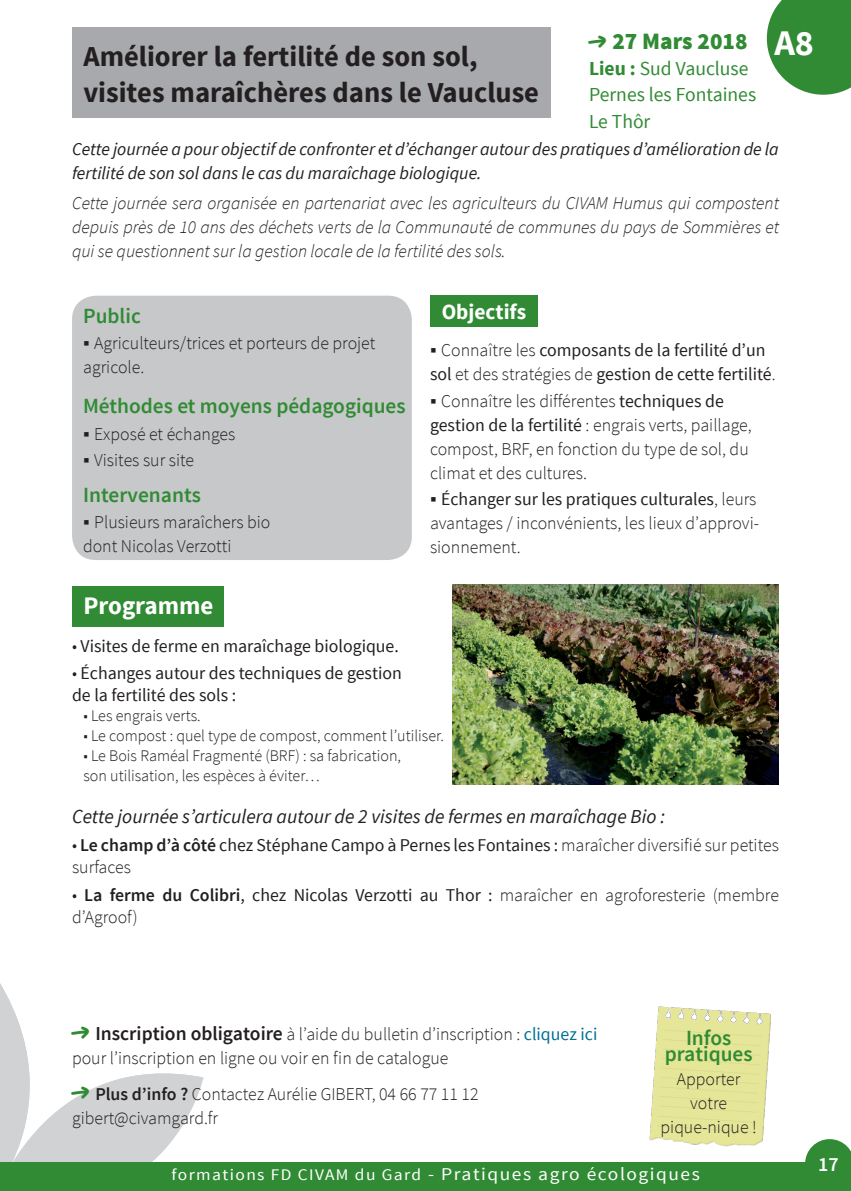
<style>
.page{position:relative;width:851px;height:1191px;background:#fff}
.page>*{position:absolute;margin:0;border:0;box-sizing:border-box;transform-origin:0 0}
.t1{font:700 36px "Source Sans Pro";color:#fff}
.t2{font:700 28.8px/36px "Source Sans Pro";color:#231f20}
.t3{font:700 25.2px "Source Sans Pro";color:#fff}
.t4{font:900 23.4px "Source Sans Pro";color:#318b34}
.t5{font:600 21.6px/16px "Source Sans Pro";color:#318b34;text-align:center}
.t6{font:700 21.6px "Source Sans Pro";color:#fff}
.t7{font:600 20px "Source Sans Pro";color:#fff}
.t8{font:italic 19.8px "Source Sans Pro";color:#231f20}
.t9{font:19.8px/26.4px "Source Sans Pro";color:#318b34}
.t10{font:300 18px/24px "Source Sans Pro";color:#231f20}
.t11{font:italic 300 18px/24px "Source Sans Pro";color:#231f20;text-align:justify}
.t12{font:18px/24px "Source Sans Pro";color:#231f20}
.t13{font:italic 18px/24px "Source Sans Pro";color:#231f20}
.t14{font:18px "Source Sans Pro";letter-spacing:.08em;color:#fff;scale:1.08 1}
.t15{font:300 16.2px/20px "Source Sans Pro";color:#231f20}
.s1{font-family:"Peax Webdesignarrows";font-weight:400;font-size:21.6px}
.s2{font-weight:700}
.s3{font-weight:400;font-size:22px}
.s4{font-size:22px}
.s5{font-weight:300}
.s6{font-weight:400}
.s7{font-weight:600}
.s8{font-family:"Peax Webdesignarrows";font-weight:400;font-size:21.6px;color:#318b34}
.s9{font-weight:600;font-size:19.8px}
.s10{font-weight:400;color:#007095}
.s11{font-size:16.2px}
</style>
<div class="page">
<svg style="left:0;top:983px;width:203px;height:179px"></svg>
<div style="left:0;top:1162px;width:850px;height:29px;background:#318b34"></div>
<svg style="left:805px;top:1139px;width:45px;height:23px"></svg>
<svg style="left:766px;top:0;width:84px;height:95px"></svg>
<div style="left:72px;top:296px;width:340px;height:264px;background:#c7c8ca;border-radius:24px"></div>
<div style="left:72px;top:27px;width:478px;height:91px;background:#a8a9ad"></div>
<div style="left:430px;top:296px;width:107px;height:31px;background:#318b34"></div>
<div style="left:72px;top:587px;width:151px;height:40px;background:#318b34"></div>
<img style="left:649px;top:1006px;width:122px;height:141px">
<img style="left:453px;top:584px;width:325px;height:200px">
<h2 class="t2" style="left:83px;top:40px;width:457px">Améliorer la fertilité de son sol, visites maraîchères dans le Vaucluse</h2>
<p class="t4" style="left:589px;top:26px;width:160px"><span class="s1">X</span> 27 Mars 2018</p>
<p class="t9" style="left:589px;top:56px;width:169px"><span class="s2">Lieu :</span> Sud Vaucluse<br>Pernes les Fontaines<br>Le Thôr</p>
<h1 class="t1" style="left:774px;top:20px;width:41px">A8</h1>
<p class="t13" style="left:72px;top:137px;width:708px">Cette journée a pour objectif de confronter et d’échanger autour des pratiques d’amélioration de la fertilité de son sol dans le cas du maraîchage biologique.</p>
<p class="t11" style="left:72px;top:191px;width:708px">Cette journée sera organisée en partenariat avec les agriculteurs du CIVAM Humus qui compostent depuis près de 10 ans des déchets verts de la Communauté de communes du pays de Sommières et qui se questionnent sur la gestion locale de la fertilité des sols.</p>
<p class="t5" style="left:83px;top:308px;width:59px">Public</p>
<p class="t10" style="left:83px;top:331px;width:293px"><span class="s3">■</span> Agriculteurs/trices et porteurs de projet agricole.</p>
<p class="t5" style="left:83px;top:398px;width:324px">Méthodes et moyens pédagogiques</p>
<p class="t10" style="left:83px;top:422px;width:154px"><span class="s3">■</span> Exposé et échanges</p>
<p class="t10" style="left:83px;top:448px;width:112px"><span class="s3">■</span> Visites sur site</p>
<p class="t5" style="left:83px;top:487px;width:119px">Intervenants</p>
<p class="t10" style="left:83px;top:510px;width:189px"><span class="s3">■</span> Plusieurs maraîchers bio dont Nicolas Verzotti</p>
<h3 class="t3" style="left:83px;top:589px;width:132px">Programme</h3>
<p class="t6" style="left:441px;top:298px;width:86px">Objectifs</p>
<p class="t12" style="left:430px;top:338px;width:347px"><span class="s4">■</span> <span class="s5">Connaître les</span> composants de la fertilité d’un sol <span class="s5">et des stratégies de</span> gestion de cette fertilité<span class="s5">.</span></p>
<p class="t10" style="left:430px;top:389px;width:323px"><span class="s3">■</span> Connaître les différentes <span class="s6">techniques de gestion de la fertilité</span> : engrais verts, paillage, compost, BRF, en fonction du type de sol, du climat et des cultures.</p>
<p class="t10" style="left:430px;top:487px;width:330px"><span class="s3">■</span> <span class="s6">Échanger sur les pratiques culturales</span>, leurs avantages / inconvénients, les lieux d’approvi&shy;sionnement.</p>
<p class="t12" style="left:72px;top:634px;width:328px"><span class="s5">•</span> Visites de ferme en maraîchage biologique.</p>
<p class="t12" style="left:72px;top:662px;width:331px;line-height:22px"><span class="s5">•</span> Échanges autour des techniques de gestion de la fertilité des sols :</p>
<p class="t15" style="left:83px;top:706px;width:119px">■ Les engrais verts.</p>
<p class="t15" style="left:83px;top:726px;width:362px">■ Le compost : quel type de compost, comment l’utiliser.</p>
<p class="t15" style="left:83px;top:746px;width:319px">■ Le Bois Raméal Fragmenté (BRF) : sa fabrication, son utilisation, les espèces à éviter…</p>
<p class="t8" style="left:72px;top:804px;width:594px">Cette journée s’articulera autour de 2 visites de fermes en maraîchage Bio :</p>
<p class="t10" style="left:72px;top:834px;width:708px;line-height:22px">• <span class="s7">Le champ d’à côté</span> <span class="s6">chez Stéphane Campo à Pernes les Fontaines :</span> maraîcher diversifié sur petites surfaces</p>
<p class="t10" style="left:72px;top:883px;width:708px;line-height:22px">• <span class="s7">La ferme du Colibri</span><span class="s6">, chez Nicolas Verzotti au Thor :</span> maraîcher en agroforesterie (membre d’Agroof)</p>
<p class="t10" style="left:72px;top:1022px;width:526px"><span class="s8">X</span> <span class="s9">Inscription obligatoire</span> à l’aide du bulletin d’inscription : <span class="s10">cliquez ici </span>pour l’inscription en ligne ou voir en fin de catalogue</p>
<p class="t10" style="left:72px;top:1082px;width:408px"><span class="s8">X</span> <span class="s7">Plus d’info ?</span> Contactez Aurélie GIBERT, 04 66 77 11 12 gibert@civamgard.fr</p>
<p class="t5" style="left:664px;top:1030px;width:89px">Infos pratiques</p>
<p class="t10" style="left:660px;top:1067px;width:98px;text-align:center">Apporter votre pique-nique !</p>
<p class="t14" style="left:171px;top:1163px;width:490px"><span class="s11">formations FD CIVAM du Gard</span> - Pratiques agro écologiques</p>
<p class="t7" style="left:818px;top:1151px;width:22px">17</p>
</div>
